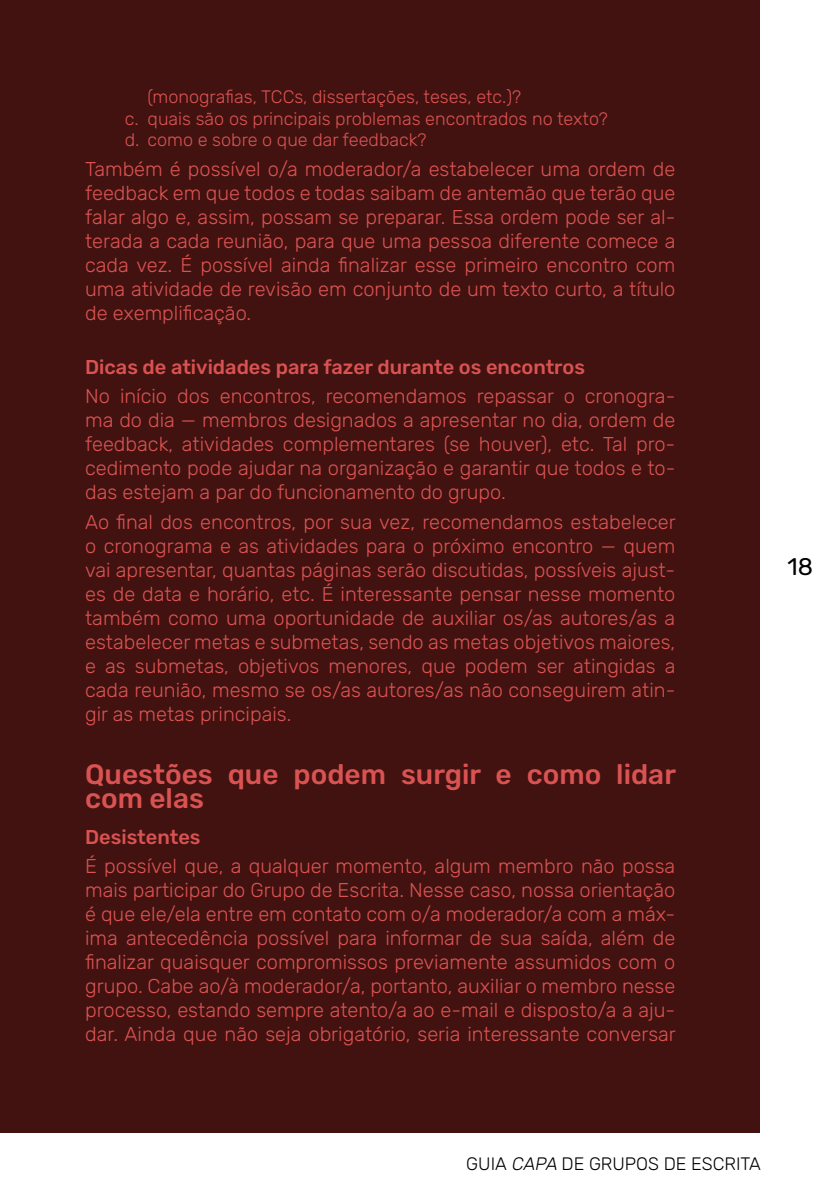
<style>
.page{position:relative;width:840px;height:1191px;background:#fff}
.page>*{position:absolute;margin:0;border:0;box-sizing:border-box;transform-origin:0 0}
.t1{font:500 28px/24px "Rubik";color:#d95352}
.t2{font:24px "Rubik";color:#000}
.t3{font:300 20px/24px "Rubik";color:#d95352;text-align:justify}
.t4{font:500 20px "Rubik";color:#d95352}
.t5{font:300 18px/21.6px "Rubik";color:#d95352}
.t6{font:300 18px "Rubik";color:#000}
.s1{font-style:italic}
</style>
<div class="page">
<div style="left:0;top:0;width:759px;height:1133px;background:#421210"></div>
<p class="t5" style="left:125px;top:86px;width:484px;text-indent:23px">(monografias, TCCs, dissertações, teses, etc.)?<br>c. quais são os principais problemas encontrados no texto? d. como e sobre o que dar feedback?</p>
<p class="t3" style="left:85px;top:157px;width:591px">Também é possível o/a moderador/a estabelecer uma ordem de feedback em que todos e todas saibam de antemão que terão que falar algo e, assim, possam se preparar. Essa ordem pode ser al&shy;terada a cada reunião, para que uma pessoa diferente comece a cada vez. É possível ainda finalizar esse primeiro encontro com uma atividade de revisão em conjunto de um texto curto, a título de exemplificação.</p>
<p class="t4" style="left:85px;top:355px;width:501px">Dicas de atividades para fazer durante os encontros</p>
<p class="t3" style="left:85px;top:385px;width:591px">No início dos encontros, recomendamos repassar o cronogra&shy;ma do dia — membros designados a apresentar no dia, ordem de feedback, atividades complementares (se houver), etc. Tal pro&shy;cedimento pode ajudar na organização e garantir que todos e to&shy;das estejam a par do funcionamento do grupo.</p>
<p class="t3" style="left:85px;top:510px;width:592px">Ao final dos encontros, por sua vez, recomendamos estabelecer o cronograma e as atividades para o próximo encontro — quem vai apresentar, quantas páginas serão discutidas, possíveis ajust&shy;es de data e horário, etc. É interessante pensar nesse momento também como uma oportunidade de auxiliar os/as autores/as a estabelecer metas e submetas, sendo as metas objetivos maiores, e as submetas, objetivos menores, que podem ser atingidas a cada reunião, mesmo se os/as autores/as não conseguirem atin&shy;gir as metas principais.</p>
<h1 class="t1" style="left:85px;top:763px;width:592px">Questões que podem surgir e como lidar com elas</h1>
<p class="t4" style="left:85px;top:825px;width:117px">Desistentes</p>
<p class="t3" style="left:85px;top:855px;width:592px">É possível que, a qualquer momento, algum membro não possa mais participar do Grupo de Escrita. Nesse caso, nossa orientação é que ele/ela entre em contato com o/a moderador/a com a máx&shy;ima antecedência possível para informar de sua saída, além de finalizar quaisquer compromissos previamente assumidos com o grupo. Cabe ao/à moderador/a, portanto, auxiliar o membro nesse processo, estando sempre atento/a ao e-mail e disposto/a a aju&shy;dar. Ainda que não seja obrigatório, seria interessante conversar</p>
<p class="t2" style="left:787px;top:553px;width:27px">18</p>
<p class="t6" style="left:466px;top:1153px;width:296px">GUIA <span class="s1">CAPA</span> DE GRUPOS DE ESCRITA</p>
</div>
